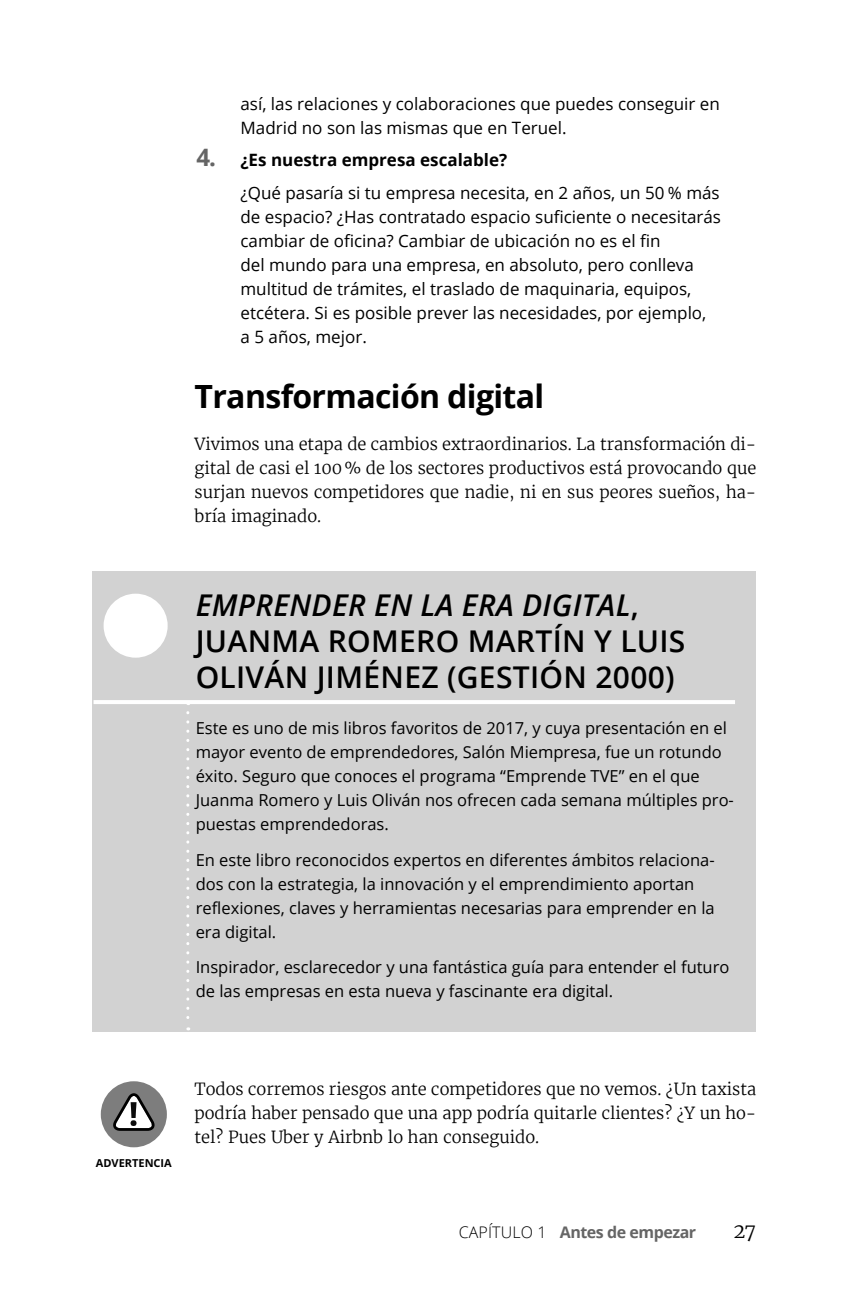
<style>
.page{position:relative;width:853px;height:1305px;background:#fff}
.page>*{position:absolute;margin:0;border:0;box-sizing:border-box;transform-origin:0 0}
.t1{font:700 32px "Open Sans";letter-spacing:-.02em;color:#000}
.t2{font:600 30px/36px "Open Sans";letter-spacing:.01em;color:#000}
.t3{font:20px "Merriweather Light EB";color:#000}
.t4{font:17px/24px "Open Sans";color:#000}
.t5{font:16.4px/24px "Open Sans";color:#000}
.t6{font:16.4px/24px "Merriweather Light EB";color:#000;text-align:justify}
.t7{font:700 16px "Open Sans";letter-spacing:-.03em;color:#656565}
.t8{font:700 11px "Open Sans";color:#000}
.s1{font-weight:700;font-size:24px;color:#656565}
.s2{font-weight:700}
.s3{font-style:italic}
.s4{font-weight:300;color:#000}
</style>
<div class="page">
<div style="left:92px;top:571px;width:664px;height:460px;background:#d2d2d2"></div>
<svg style="left:186px;top:713px;width:3px;height:317px"></svg>
<hr style="left:93px;top:700px;width:641px;height:4px;background:#fff">
<div style="left:103px;top:594px;width:64px;height:64px;background:#fff;border:2px solid #fff;border-radius:50%"></div>
<div style="left:101px;top:1081px;width:66px;height:66px;background:#7d7d7d;border-radius:50%"></div>
<svg style="left:113px;top:1093px;width:42px;height:38px"></svg>
<p class="t4" style="left:240px;top:91px;width:480px">así, las relaciones y colaboraciones que puedes conseguir en<br>Madrid no son las mismas que en Teruel.</p>
<p class="t4" style="left:240px;top:143px;width:480px;line-height:32.6px;text-indent:-44px"><span class="s1">4.</span> <span class="s2">¿Es nuestra empresa escalable?<br></span>¿Qué pasaría si tu empresa necesita, en 2 años, un 50 % más</p>
<p class="t4" style="left:240px;top:204px;width:482px">de espacio? ¿Has contratado espacio suficiente o necesitarás cambiar de oficina? Cambiar de ubicación no es el fin<br>del mundo para una empresa, en absoluto, pero conlleva multitud de trámites, el traslado de maquinaria, equipos, etcétera. Si es posible prever las necesidades, por ejemplo,<br>a 5 años, mejor.</p>
<h1 class="t1" style="left:194px;top:374px;width:351px">Transformación digital</h1>
<p class="t6" style="left:194px;top:432px;width:563px">Vivimos una etapa de cambios extraordinarios. La transformación di&shy;gital de casi el 100% de los sectores productivos está provocando que surjan nuevos competidores que nadie, ni en sus peores sueños, ha&shy;bría imaginado.</p>
<h2 class="t2" style="left:195px;top:586px;width:491px"><span class="s3">EMPRENDER EN LA ERA DIGITAL</span>,<br>JUANMA ROMERO MARTÍN Y LUIS<br>OLIVÁN JIMÉNEZ (GESTIÓN 2000)</h2>
<p class="t5" style="left:195px;top:716px;width:539px">Este es uno de mis libros favoritos de 2017, y cuya presentación en el mayor evento de emprendedores, Salón Miempresa, fue un rotundo éxito. Seguro que conoces el programa “Emprende TVE” en el que Juanma Romero y Luis Oliván nos ofrecen cada semana múltiples pro&shy;puestas emprendedoras.</p>
<p class="t5" style="left:195px;top:847px;width:520px">En este libro reconocidos expertos en diferentes ámbitos relaciona&shy;dos con la estrategia, la innovación y el emprendimiento aportan reflexiones, claves y herramientas necesarias para emprender en la era digital.</p>
<p class="t5" style="left:195px;top:955px;width:535px">Inspirador, esclarecedor y una fantástica guía para entender el futuro de las empresas en esta nueva y fascinante era digital.</p>
<p class="t8" style="left:96px;top:1155px;width:78px">ADVERTENCIA</p>
<p class="t6" style="left:194px;top:1077px;width:563px">Todos corremos riesgos ante competidores que no vemos. ¿Un taxista podría haber pensado que una app podría quitarle clientes? ¿Y un ho&shy;tel? Pues Uber y Airbnb lo han conseguido.</p>
<p class="t7" style="left:458px;top:1221px;width:239px"><span class="s4">CAPÍTULO 1</span> Antes de empezar</p>
<p class="t3" style="left:733px;top:1218px;width:24px">27</p>
</div>
